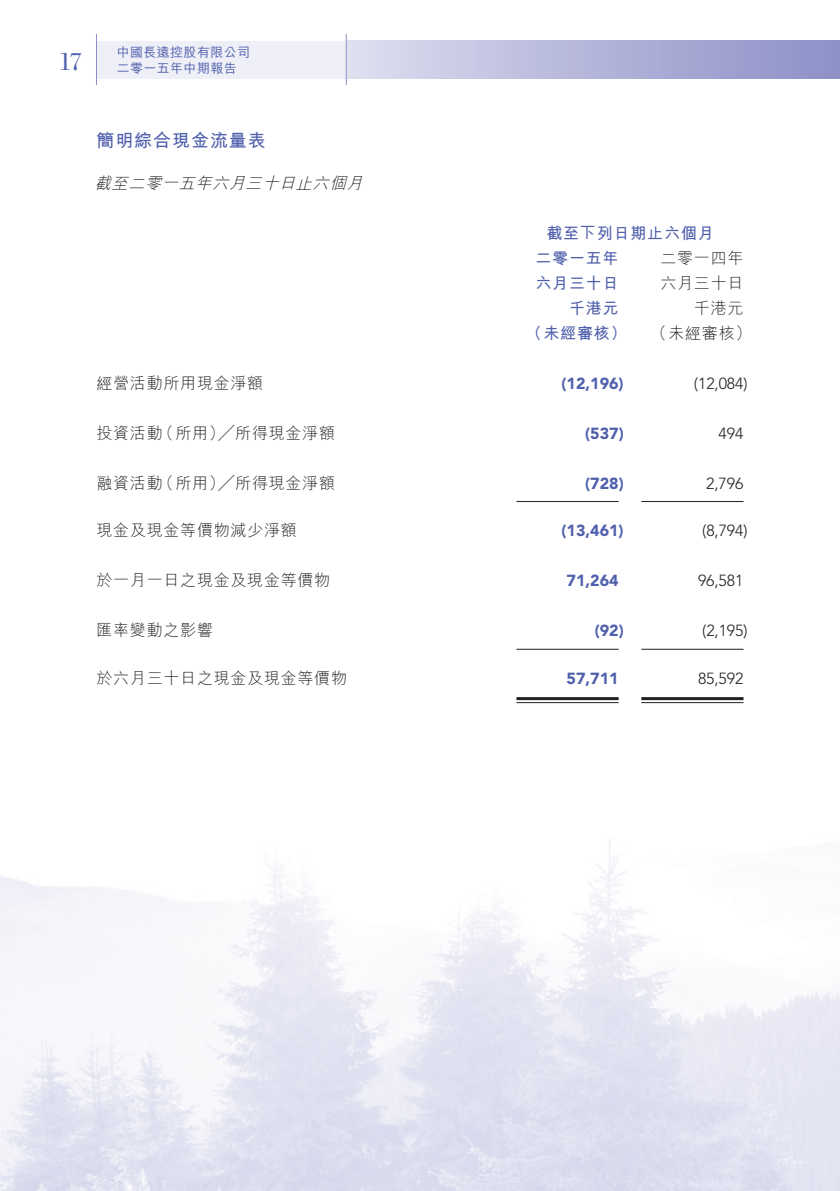
<style>
.page{position:relative;width:840px;height:1191px;background:#fff}
.page>*{position:absolute;margin:0;border:0;box-sizing:border-box;transform-origin:0 0}
.t1{font:26px "Bodoni Std";color:#5060ac}
.Heading_1{font:700 18px "M Hei HK";letter-spacing:.05em;color:#5060ac}
.Body_Text{font:300 16px "M Hei HK";letter-spacing:.045em;color:#231f20}
.Body_Text-2{font:300 16px "Avenir LT Std";letter-spacing:-.005em;color:#231f20}
.Body_Text-3{font:900 16px "Avenir LT Std";color:#5060ac}
.Body_Text-4{font:700 16px "M Hei HK";letter-spacing:.05em;color:#5060ac}
.Body_Text-5{font:italic 300 16px "M Hei HK";color:#231f20}
.t2{font:500 13px/16px "M Hei HK";letter-spacing:.03em;color:#5060ac}
</style>
<div class="page">
<div style="left:347px;top:41px;width:492px;height:37px;background:linear-gradient(to right,#dddeef,#8c8fc6)"></div>
<div style="left:96px;top:41px;width:250px;height:37px;background:#eeeff7"></div>
<hr style="left:96px;top:34px;width:1px;height:51px;background:#8d90c7">
<hr style="left:345px;top:34px;width:1px;height:51px;background:#8d90c7">
<hr style="left:516px;top:501px;width:102px;height:1px;background:#231f20">
<hr style="left:641px;top:501px;width:102px;height:1px;background:#231f20">
<hr style="left:516px;top:649px;width:102px;height:1px;background:#231f20">
<hr style="left:641px;top:649px;width:102px;height:1px;background:#231f20">
<hr style="left:516px;top:697px;width:102px;height:3px;background:#231f20">
<hr style="left:516px;top:702px;width:102px;height:1px;background:#231f20">
<hr style="left:641px;top:697px;width:102px;height:3px;background:#231f20">
<hr style="left:641px;top:702px;width:102px;height:1px;background:#231f20">
<h1 class="t1" style="left:59px;top:47px;width:25px">17</h1>
<p class="t2" style="left:117px;top:43px;width:135px">中國長遠控股有限公司二零一五年中期報告</p>
<p class="Heading_1" style="left:96px;top:127px;width:171px">簡明綜合現金流量表</p>
<p class="Body_Text-5" style="left:95px;top:174px;width:273px">截至二零一五年六月三十日止六個月</p>
<p class="Body_Text" style="left:96px;top:374px;width:168px">經營活動所用現金淨額</p>
<p class="Body_Text" style="left:158px;top:424px;width:178px">（所用）╱所得現金淨額</p>
<p class="Body_Text" style="left:96px;top:424px;width:68px">投資活動</p>
<p class="Body_Text" style="left:158px;top:474px;width:178px">（所用）╱所得現金淨額</p>
<p class="Body_Text" style="left:96px;top:474px;width:68px">融資活動</p>
<p class="Body_Text" style="left:96px;top:522px;width:202px">現金及現金等價物減少淨額</p>
<p class="Body_Text" style="left:96px;top:572px;width:235px">於一月一日之現金及現金等價物</p>
<p class="Body_Text" style="left:96px;top:622px;width:118px">匯率變動之影響</p>
<p class="Body_Text" style="left:96px;top:670px;width:252px">於六月三十日之現金及現金等價物</p>
<p class="Body_Text-4" style="left:546px;top:221px;width:169px">截至下列日期止六個月</p>
<p class="Body_Text-4" style="left:535px;top:246px;width:85px">二零一五年</p>
<p class="Body_Text-4" style="left:535px;top:271px;width:85px">六月三十日</p>
<p class="Body_Text" style="left:660px;top:249px;width:84px">二零一四年</p>
<p class="Body_Text" style="left:660px;top:274px;width:84px">六月三十日</p>
<p class="Body_Text" style="left:693px;top:299px;width:51px">千港元</p>
<p class="Body_Text-4" style="left:568px;top:296px;width:51px">千港元</p>
<p class="Body_Text-4" style="left:525px;top:321px;width:102px">（未經審核）</p>
<p class="Body_Text" style="left:650px;top:324px;width:102px">（未經審核(</p>
<p class="Body_Text-3" style="left:561px;top:373px;width:64px">)12,196(</p>
<p class="Body_Text-2" style="left:693px;top:374px;width:55px">)12,084(</p>
<p class="Body_Text-3" style="left:585px;top:423px;width:40px">)537(</p>
<p class="Body_Text-2" style="left:718px;top:424px;width:26px">494</p>
<p class="Body_Text-3" style="left:585px;top:473px;width:40px">)728(</p>
<p class="Body_Text-2" style="left:705px;top:474px;width:39px">2,796</p>
<p class="Body_Text-3" style="left:561px;top:521px;width:64px">)13,461(</p>
<p class="Body_Text-2" style="left:701px;top:521px;width:47px">)8,794(</p>
<p class="Body_Text-3" style="left:566px;top:571px;width:54px">71,264</p>
<p class="Body_Text-2" style="left:697px;top:571px;width:47px">96,581</p>
<p class="Body_Text-3" style="left:594px;top:621px;width:30px">)92(</p>
<p class="Body_Text-2" style="left:701px;top:621px;width:47px">)2,195(</p>
<p class="Body_Text-3" style="left:566px;top:669px;width:54px">57,711</p>
<p class="Body_Text-2" style="left:697px;top:669px;width:47px">85,592</p>
</div>
